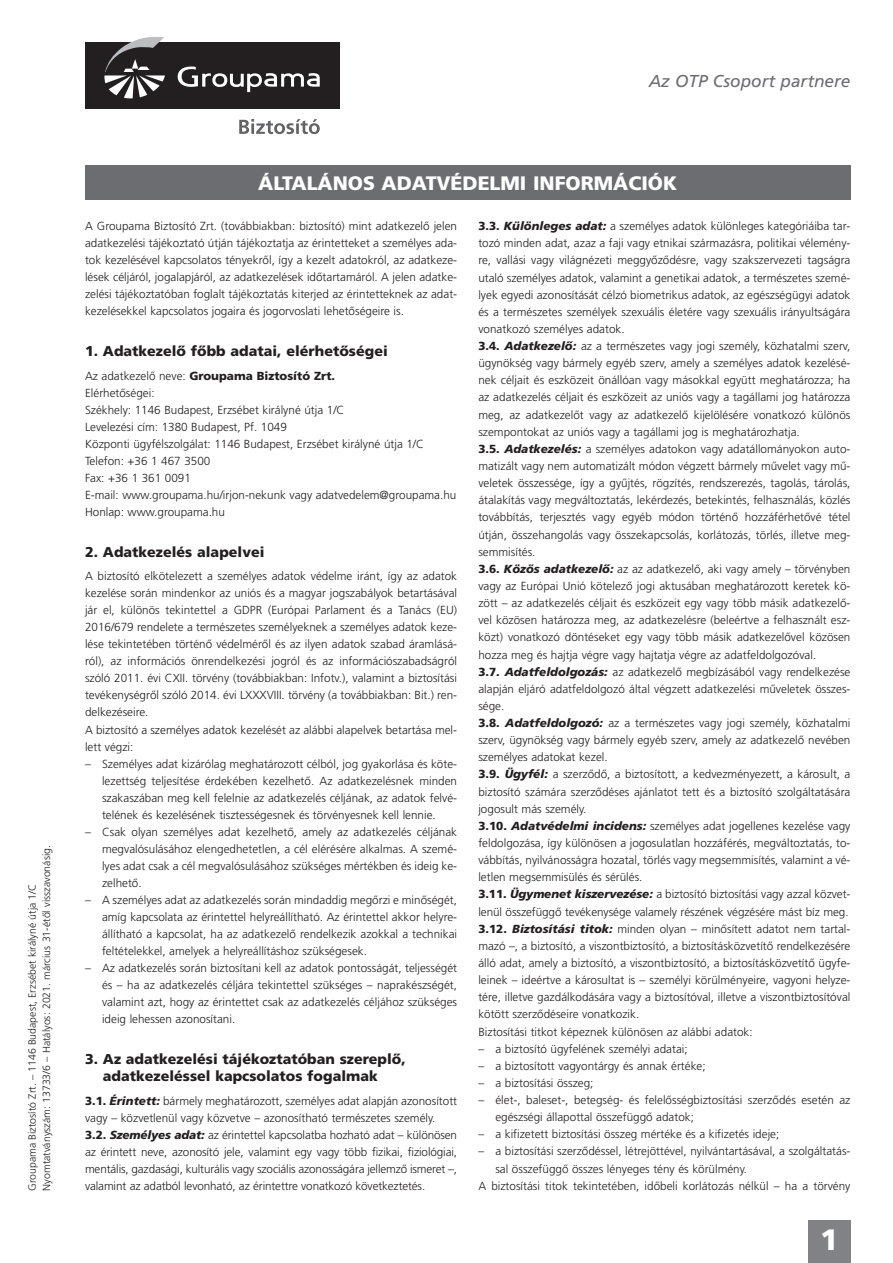
<style>
.page{position:relative;width:893px;height:1263px;background:#fff}
.page>*{position:absolute;margin:0;border:0;box-sizing:border-box;transform-origin:0 0}
.t1{font:700 29.4px "Frutiger M";color:#fff}
.t2{font:700 19.5px "Frutiger M";color:#fff}
.t3{font:italic 17.25px "Frutiger M";color:#6c6d70}
.t4{font:700 14.25px/17.1px "Frutiger M";color:#231f20}
.t5{font:11.7px/17.1px "Frutiger M Light";color:#231f20;text-align:justify}
.t6{font:700 11.7px "Frutiger M";color:#231f20}
.t7{font:10.5px/14.2px "Frutiger M Light";color:#231f20}
.s1{font-family:"Frutiger M Light";font-weight:400}
.s2{font-family:"Frutiger M";font-weight:700}
.s3{font-family:"Frutiger M";font-weight:700;font-style:italic}
</style>
<div class="page">
<div style="left:85px;top:166px;width:765px;height:34px;background:#6c6d70"></div>
<div style="left:808px;top:1220px;width:42px;height:43px;background:#808285"></div>
<div style="left:85px;top:43px;width:255px;height:66px;background:#231f20"></div>
<svg style="left:178px;top:67px;width:142px;height:25px"></svg>
<svg style="left:104px;top:37px;width:61px;height:61px"></svg>
<svg style="left:239px;top:119px;width:81px;height:15px"></svg>
<h3 class="t3" style="left:649px;top:74px;width:203px">Az OTP Csoport partnere</h3>
<p class="t7" style="left:26px;top:1191px;width:347px;rotate:-90deg">Groupama Biztosító Zrt. – 1146 Budapest, Erzsébet királyné útja 1/C<br>Nyomtatványszám: 13733/6 – Hatályos: 2021. március 31-étől visszavonásig.</p>
<h2 class="t2" style="left:258px;top:175px;width:420px">ÁLTALÁNOS ADATVÉDELMI INFORMÁCIÓK</h2>
<p class="t5" style="left:85px;top:218px;width:374px">A Groupama Biztosító Zrt. (továbbiakban: biztosító) mint adatkezelő jelen adatkezelési tájékoztató útján tájékoztatja az érintetteket a személyes ada&shy;tok kezelésével kapcsolatos tényekről, így a kezelt adatokról, az adatkeze&shy;lések céljáról, jogalapjáról, az adatkezelések időtartamáról. A jelen adatke&shy;zelési tájékoztatóban foglalt tájékoztatás kiterjed az érintetteknek az adat&shy;kezelésekkel kapcsolatos jogaira és jogorvoslati lehetőségeire is.</p>
<p class="t4" style="left:85px;top:344px;width:304px">1. Adatkezelő főbb adatai, elérhetőségei</p>
<p class="t6" style="left:85px;top:371px;width:252px"><span class="s1">Az adatkezelő neve:</span> Groupama Biztosító Zrt.</p>
<p class="t5" style="left:85px;top:385px;width:373px;text-align:left">Elérhetőségei:<br>Székhely: 1146 Budapest, Erzsébet királyné útja 1/C<br>Levelezési cím: 1380 Budapest, Pf. 1049<br>Központi ügyfélszolgálat: 1146 Budapest, Erzsébet királyné útja 1/C Telefon: +36 1 467 3500<br>Fax: +36 1 361 0091<br>E-mail: www.groupama.hu/irjon-nekunk vagy adatvedelem@groupama.hu Honlap: www.groupama.hu</p>
<p class="t4" style="left:85px;top:544px;width:181px">2. Adatkezelés alapelvei</p>
<p class="t5" style="left:85px;top:568px;width:374px;text-align:left">A biztosító elkötelezett a személyes adatok védelme iránt, így az adatok kezelése során mindenkor az uniós és a magyar jogszabályok betartásával jár el, különös tekintettel a GDPR (Európai Parlament és a Tanács (EU)<br>2016/679 rendelete a természetes személyeknek a személyes adatok keze&shy;lése tekintetében történő védelméről és az ilyen adatok szabad áramlásá&shy;ról), az információs önrendelkezési jogról és az információszabadságról szóló 2011. évi CXII. törvény (továbbiakban: Infotv.), valamint a biztosítási tevékenységről szóló 2014. évi LXXXVIII. törvény (a továbbiakban: Bit.) ren&shy;delkezéseire.<br>A biztosító a személyes adatok kezelését az alábbi alapelvek betartása mel&shy;lett végzi:</p>
<p class="t5" style="left:102px;top:756px;width:357px;text-indent:-17px">– Személyes adat kizárólag meghatározott célból, jog gyakorlása és köte&shy;lezettség teljesítése érdekében kezelhető. Az adatkezelésnek minden szakaszában meg kell felelnie az adatkezelés céljának, az adatok felvé&shy;telének és kezelésének tisztességesnek és törvényesnek kell lennie.</p>
<p class="t5" style="left:102px;top:824px;width:357px;text-indent:-17px">– Csak olyan személyes adat kezelhető, amely az adatkezelés céljának megvalósulásához elengedhetetlen, a cél elérésére alkalmas. A szemé&shy;lyes adat csak a cél megvalósulásához szükséges mértékben és ideig ke&shy;zelhető.</p>
<p class="t5" style="left:102px;top:892px;width:357px;text-indent:-17px">– A személyes adat az adatkezelés során mindaddig megőrzi e minőségét, amíg kapcsolata az érintettel helyreállítható. Az érintettel akkor helyre&shy;állítható a kapcsolat, ha az adatkezelő rendelkezik azokkal a technikai feltételekkel, amelyek a helyreállításhoz szükségesek.</p>
<p class="t5" style="left:102px;top:960px;width:357px;text-indent:-17px">– Az adatkezelés során biztosítani kell az adatok pontosságát, teljességét és – ha az adatkezelés céljára tekintettel szükséges – naprakészségét, valamint azt, hogy az érintettet csak az adatkezelés céljához szükséges ideig lehessen azonosítani.</p>
<p class="t4" style="left:103px;top:1052px;width:304px;text-indent:-18px">3. Az adatkezelési tájékoztatóban szereplő, adatkezeléssel kapcsolatos fogalmak</p>
<p class="t5" style="left:85px;top:1093px;width:374px;text-align:left"><span class="s2">3.1.</span> <span class="s3">Érintett:</span> bármely meghatározott, személyes adat alapján azonosított vagy – közvetlenül vagy közvetve – azonosítható természetes személy.<br><span class="s2">3.2.</span> <span class="s3">Személyes adat:</span> az érintettel kapcsolatba hozható adat – különösen az érintett neve, azonosító jele, valamint egy vagy több fizikai, fiziológiai, mentális, gazdasági, kulturális vagy szociális azonosságára jellemző ismeret –, valamint az adatból levonható, az érintettre vonatkozó következtetés.</p>
<p class="t5" style="left:478px;top:218px;width:374px;text-align:left"><span class="s2">3.3.</span> <span class="s3">Különleges adat:</span> a személyes adatok különleges kategóriáiba tar&shy;tozó minden adat, azaz a faji vagy etnikai származásra, politikai vélemény&shy;re, vallási vagy világnézeti meggyőződésre, vagy szakszervezeti tagságra utaló személyes adatok, valamint a genetikai adatok, a természetes szemé&shy;lyek egyedi azonosítását célzó biometrikus adatok, az egészségügyi adatok és a természetes személyek szexuális életére vagy szexuális irányultságára vonatkozó személyes adatok.<br><span class="s2">3.4.</span> <span class="s3">Adatkezelő:</span> az a természetes vagy jogi személy, közhatalmi szerv, ügynökség vagy bármely egyéb szerv, amely a személyes adatok kezelésé&shy;nek céljait és eszközeit önállóan vagy másokkal együtt meghatározza; ha az adatkezelés céljait és eszközeit az uniós vagy a tagállami jog határozza meg, az adatkezelőt vagy az adatkezelő kijelölésére vonatkozó különös szempontokat az uniós vagy a tagállami jog is meghatározhatja.<br><span class="s2">3.5.</span> <span class="s3">Adatkezelés:</span> a személyes adatokon vagy adatállományokon auto&shy;matizált vagy nem automatizált módon végzett bármely művelet vagy mű&shy;veletek összessége, így a gyűjtés, rögzítés, rendszerezés, tagolás, tárolás, átalakítás vagy megváltoztatás, lekérdezés, betekintés, felhasználás, közlés továbbítás, terjesztés vagy egyéb módon történő hozzáférhetővé tétel útján, összehangolás vagy összekapcsolás, korlátozás, törlés, illetve meg&shy;semmisítés.<br><span class="s2">3.6.</span> <span class="s3">Közös adatkezelő:</span> az az adatkezelő, aki vagy amely – törvényben vagy az Európai Unió kötelező jogi aktusában meghatározott keretek kö&shy;zött – az adatkezelés céljait és eszközeit egy vagy több másik adatkezelő&shy;vel közösen határozza meg, az adatkezelésre (beleértve a felhasznált esz&shy;közt) vonatkozó döntéseket egy vagy több másik adatkezelővel közösen hozza meg és hajtja végre vagy hajtatja végre az adatfeldolgozóval.<br><span class="s2">3.7.</span> <span class="s3">Adatfeldolgozás:</span> az adatkezelő megbízásából vagy rendelkezése alapján eljáró adatfeldolgozó által végzett adatkezelési műveletek összes&shy;sége.<br><span class="s2">3.8.</span> <span class="s3">Adatfeldolgozó:</span> az a természetes vagy jogi személy, közhatalmi szerv, ügynökség vagy bármely egyéb szerv, amely az adatkezelő nevében személyes adatokat kezel.<br><span class="s2">3.9.</span> <span class="s3">Ügyfél:</span> a szerződő, a biztosított, a kedvezményezett, a károsult, a biztosító számára szerződéses ajánlatot tett és a biztosító szolgáltatására jogosult más személy.<br><span class="s2">3.10.</span> <span class="s3">Adatvédelmi incidens:</span> személyes adat jogellenes kezelése vagy feldolgozása, így különösen a jogosulatlan hozzáférés, megváltoztatás, to&shy;vábbítás, nyilvánosságra hozatal, törlés vagy megsemmisítés, valamint a vé&shy;letlen megsemmisülés és sérülés.<br><span class="s2">3.11.</span> <span class="s3">Ügymenet kiszervezése:</span> a biztosító biztosítási vagy azzal közvet&shy;lenül összefüggő tevékenysége valamely részének végzésére mást bíz meg.<br><span class="s2">3.12.</span> <span class="s3">Biztosítási titok:</span> minden olyan – minősített adatot nem tartal&shy;mazó –, a biztosító, a viszontbiztosító, a biztosításközvetítő rendelkezésére álló adat, amely a biztosító, a viszontbiztosító, a biztosításközvetítő ügyfe&shy;leinek – ideértve a károsultat is – személyi körülményeire, vagyoni helyze&shy;tére, illetve gazdálkodására vagy a biztosítóval, illetve a viszontbiztosítóval kötött szerződéseire vonatkozik.<br>Biztosítási titkot képeznek különösen az alábbi adatok:</p>
<p class="t5" style="left:478px;top:1041px;width:211px">– a biztosító ügyfelének személyi adatai;</p>
<p class="t5" style="left:478px;top:1058px;width:229px">– a biztosított vagyontárgy és annak értéke;</p>
<p class="t5" style="left:478px;top:1075px;width:117px">– a biztosítási összeg;</p>
<p class="t5" style="left:495px;top:1092px;width:357px;text-indent:-17px">– élet-, baleset-, betegség- és felelősségbiztosítási szerződés esetén az egészségi állapottal összefüggő adatok;</p>
<p class="t5" style="left:478px;top:1126px;width:302px">– a kifizetett biztosítási összeg mértéke és a kifizetés ideje;</p>
<p class="t5" style="left:478px;top:1144px;width:374px">– a biztosítási szerződéssel, létrejöttével, nyilvántartásával, a szolgáltatás-</p>
<p class="t5" style="left:495px;top:1161px;width:253px">sal összefüggő összes lényeges tény és körülmény.</p>
<p class="t5" style="left:478px;top:1178px;width:374px">A biztosítási titok tekintetében, időbeli korlátozás nélkül – ha a törvény</p>
<h1 class="t1" style="left:820px;top:1227px;width:20px">1</h1>
</div>
